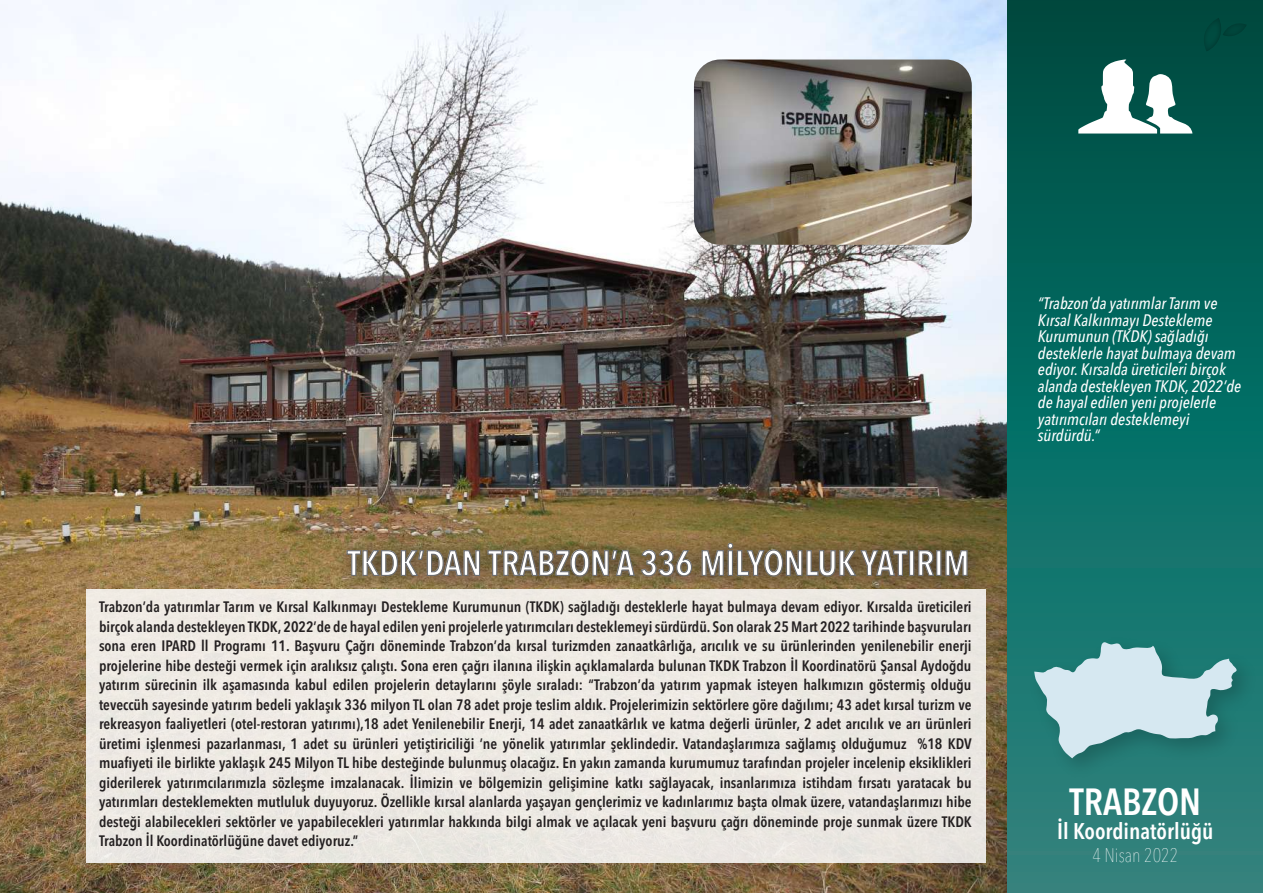
<style>
.page{position:relative;width:1263px;height:893px;background:#fff}
.page>*{position:absolute;margin:0;border:0;box-sizing:border-box;transform-origin:0 0}
.t1{font:600 condensed 37.5px "Avenir Next LT Pro";color:#fff}
.t2{font:600 condensed 34.95px "Avenir Next LT Pro";color:#fff}
.t3{font:600 condensed 22.5px "Avenir Next LT Pro";color:#fff}
.t4{font:200 condensed 19.5px "Avenir Next LT Pro";color:#fff}
.t5{font:italic 500 condensed 16.5px/16.5px "Avenir Next LT Pro";color:#fff}
.t6{font:600 condensed 15px/19.5px "Avenir Next LT Pro";color:#231f20;text-align:justify}
</style>
<div class="page">
<img style="left:0;top:0;width:1008px;height:893px">
<div style="left:1008px;top:0;width:255px;height:893px;background:linear-gradient(to bottom,#004e43,#2b8883)"></div>
<svg style="left:1204px;top:18px;width:43px;height:33px"></svg>
<img style="left:1019px;top:627px;width:244px;height:162px">
<svg style="left:1034px;top:642px;width:204px;height:116px;background:#85b5b8"></svg>
<img style="left:321px;top:517px;width:675px;height:93px">
<svg style="left:346px;top:550px;width:135px;height:27px;background:#72634c"></svg>
<svg style="left:487px;top:549px;width:206px;height:28px;background:#6f6148"></svg>
<svg style="left:701px;top:542px;width:207px;height:35px;background:#6f5f44"></svg>
<div style="left:909px;top:550px;width:5px;height:26px;border:1px solid #6c6d70"></div>
<svg style="left:918px;top:550px;width:17px;height:27px"></svg>
<div style="left:936px;top:550px;width:5px;height:26px;border:1px solid #6c6d70"></div>
<svg style="left:945px;top:550px;width:23px;height:27px"></svg>
<div style="left:86px;top:589px;width:900px;height:274px;background:#ede9e3"></div>
<svg style="left:1078px;top:59px;width:114px;height:75px"></svg>
<img style="left:694px;top:60px;width:278px;height:185px">
<h2 class="t2" style="left:347px;top:542px;width:624px">TKDK’DAN TRABZON’A 336 MİLYONLUK YATIRIM</h2>
<p class="t6" style="left:99px;top:597px;width:874px">Trabzon’da yatırımlar Tarım ve Kırsal Kalkınmayı Destekleme Kurumunun (TKDK) sağladığı desteklerle hayat bulmaya devam ediyor. Kırsalda üreticileri birçok alanda destekleyen TKDK, 2022’de de hayal edilen yeni projelerle yatırımcıları desteklemeyi sürdürdü. Son olarak 25 Mart 2022 tarihinde başvuruları sona eren IPARD ll Programı 11. Başvuru Çağrı döneminde Trabzon’da kırsal turizmden zanaatkârlığa, arıcılık ve su ürünlerinden yenilenebilir enerji projelerine hibe desteği vermek için aralıksız çalıştı. Sona eren çağrı ilanına ilişkin açıklamalarda bulunan TKDK Trabzon İl Koordinatörü Şansal Aydoğdu yatırım sürecinin ilk aşamasında kabul edilen projelerin detaylarını şöyle sıraladı: “Trabzon’da yatırım yapmak isteyen halkımızın göstermiş olduğu teveccüh sayesinde yatırım bedeli yaklaşık 336 milyon TL olan 78 adet proje teslim aldık. Projelerimizin sektörlere göre dağılımı; 43 adet kırsal turizm ve rekreasyon faaliyetleri (otel-restoran yatırımı),18 adet Yenilenebilir Enerji, 14 adet zanaatkârlık ve katma değerli ürünler, 2 adet arıcılık ve arı ürünleri üretimi işlenmesi pazarlanması, 1 adet su ürünleri yetiştiriciliği ’ne yönelik yatırımlar şeklindedir. Vatandaşlarımıza sağlamış olduğumuz %18 KDV muafiyeti ile birlikte yaklaşık 245 Milyon TL hibe desteğinde bulunmuş olacağız. En yakın zamanda kurumumuz tarafından projeler incelenip eksiklikleri giderilerek yatırımcılarımızla sözleşme imzalanacak. İlimizin ve bölgemizin gelişimine katkı sağlayacak, insanlarımıza istihdam fırsatı yaratacak bu yatırımları desteklemekten mutluluk duyuyoruz. Özellikle kırsal alanlarda yaşayan gençlerimiz ve kadınlarımız başta olmak üzere, vatandaşlarımızı hibe desteği alabilecekleri sektörler ve yapabilecekleri yatırımlar hakkında bilgi almak ve açılacak yeni başvuru çağrı döneminde proje sunmak üzere TKDK Trabzon İl Koordinatörlüğüne davet ediyoruz.”</p>
<p class="t5" style="left:1038px;top:295px;width:205px">“Trabzon’da yatırımlar Tarım ve<br>Kırsal Kalkınmayı Destekleme<br>Kurumunun (TKDK) sağladığı desteklerle hayat bulmaya devam ediyor. Kırsalda üreticileri birçok alanda destekleyen TKDK, 2022’de de hayal edilen yeni projelerle yatırımcıları desteklemeyi sürdürdü.“</p>
<h1 class="t1" style="left:1070px;top:779px;width:133px">TRABZON</h1>
<h3 class="t3" style="left:1057px;top:818px;width:158px">İl Koordinatörlüğü</h3>
<h3 class="t4" style="left:1092px;top:843px;width:87px">4 Nisan 2022</h3>
</div>
